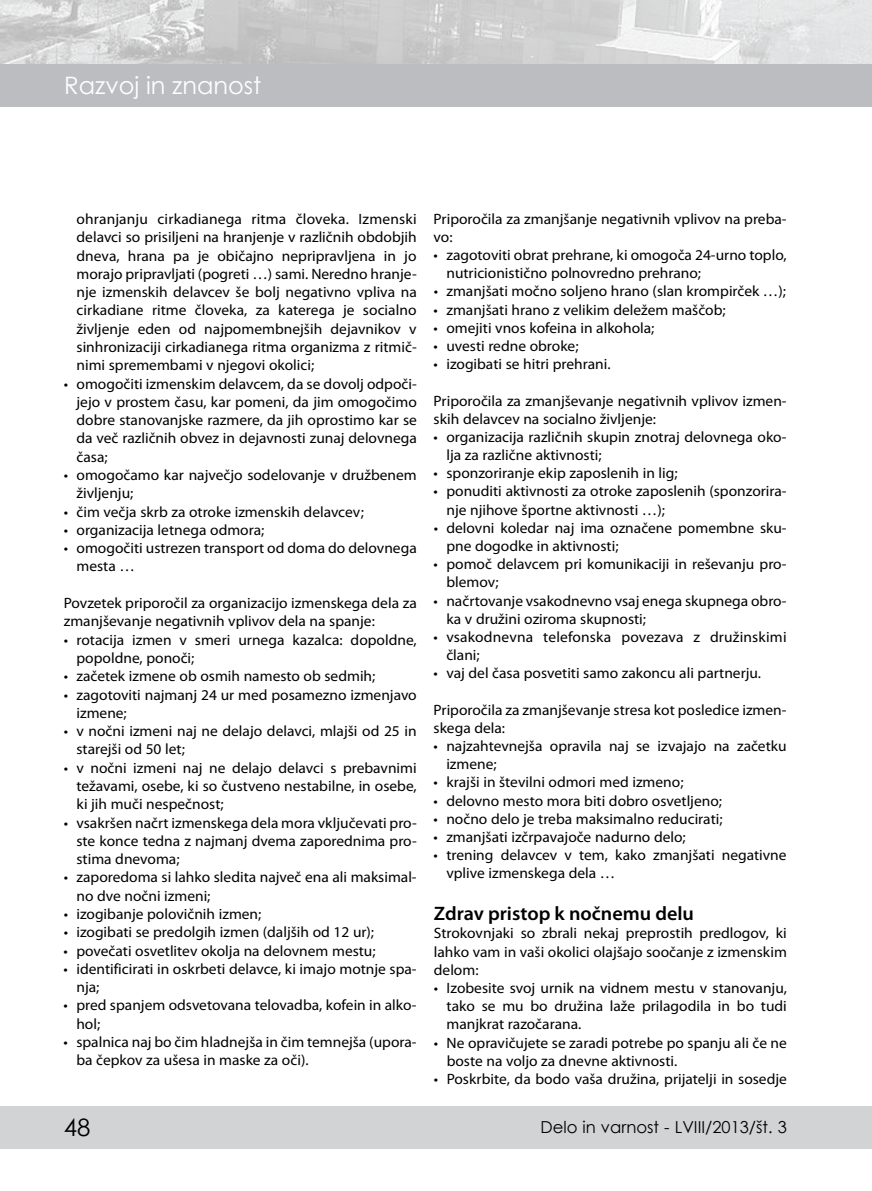
<style>
.page{position:relative;width:872px;height:1191px;background:#fff}
.page>*{position:absolute;margin:0;border:0;box-sizing:border-box;transform-origin:0 0}
.t1{font:24px "Century Gothic";color:#fff}
.t2{font:24px "Century Gothic";color:#000}
.t3{font:600 19.5px "Myriad Pro";color:#000}
.t4{font:16.5px "Century Gothic";color:#000}
.t5{font:15px/18.3px "Myriad Pro";color:#000}
</style>
<div class="page">
<div style="left:0;top:1106px;width:872px;height:42px;background:#d1d3d4"></div>
<img style="left:0;top:0;width:872px;height:64px">
<div style="left:0;top:64px;width:872px;height:42px;background:#bcbdc0"></div>
<h1 class="t1" style="left:64px;top:69px;width:198px">Razvoj in znanost</h1>
<p class="t5" style="left:77px;top:209px;width:342px;text-align:justify">ohranjanju cirkadianega ritma človeka. Izmenski delavci so prisiljeni na hranjenje v različnih obdobjih dneva, hrana pa je običajno nepripravljena in jo morajo pripravljati (pogreti …) sami. Neredno hranje&shy;nje izmenskih delavcev še bolj negativno vpliva na cirkadiane ritme človeka, za katerega je socialno življenje eden od najpomembnejših dejavnikov v sinhronizaciji cirkadianega ritma organizma z ritmič&shy;nimi spremembami v njegovi okolici;</p>
<p class="t5" style="left:77px;top:374px;width:342px;text-align:justify;text-indent:-13px">• omogočiti izmenskim delavcem, da se dovolj odpoči&shy;jejo v prostem času, kar pomeni, da jim omogočimo dobre stanovanjske razmere, da jih oprostimo kar se da več različnih obvez in dejavnosti zunaj delovnega časa;</p>
<p class="t5" style="left:77px;top:465px;width:342px;text-indent:-13px">• omogočamo kar največjo sodelovanje v družbenem življenju;</p>
<p class="t5" style="left:64px;top:502px;width:301px">• čim večja skrb za otroke izmenskih delavcev;</p>
<p class="t5" style="left:64px;top:520px;width:202px">• organizacija letnega odmora;</p>
<p class="t5" style="left:77px;top:539px;width:342px;text-indent:-13px">• omogočiti ustrezen transport od doma do delovnega mesta …</p>
<p class="t5" style="left:64px;top:593px;width:354px">Povzetek priporočil za organizacijo izmenskega dela za zmanjševanje negativnih vplivov dela na spanje:</p>
<p class="t5" style="left:77px;top:630px;width:342px;text-indent:-13px">• rotacija izmen v smeri urnega kazalca: dopoldne, popoldne, ponoči;</p>
<p class="t5" style="left:64px;top:667px;width:313px">• začetek izmene ob osmih namesto ob sedmih;</p>
<p class="t5" style="left:76px;top:685px;width:342px;text-indent:-13px">• zagotoviti najmanj 24 ur med posamezno izmenjavo izmene;</p>
<p class="t5" style="left:76px;top:721px;width:342px;text-indent:-13px">• v nočni izmeni naj ne delajo delavci, mlajši od 25 in starejši od 50 let;</p>
<p class="t5" style="left:76px;top:758px;width:342px;text-align:justify;text-indent:-13px">• v nočni izmeni naj ne delajo delavci s prebavnimi težavami, osebe, ki so čustveno nestabilne, in osebe, ki jih muči nespečnost;</p>
<p class="t5" style="left:76px;top:813px;width:342px;text-align:justify;text-indent:-13px">• vsakršen načrt izmenskega dela mora vključevati pro&shy;ste konce tedna z najmanj dvema zaporednima pro&shy;stima dnevoma;</p>
<p class="t5" style="left:76px;top:868px;width:342px;text-indent:-13px">• zaporedoma si lahko sledita največ ena ali maksimal&shy;no dve nočni izmeni;</p>
<p class="t5" style="left:64px;top:904px;width:199px">• izogibanje polovičnih izmen;</p>
<p class="t5" style="left:64px;top:923px;width:312px">• izogibati se predolgih izmen (daljših od 12 ur);</p>
<p class="t5" style="left:64px;top:941px;width:313px">• povečati osvetlitev okolja na delovnem mestu;</p>
<p class="t5" style="left:76px;top:959px;width:342px;text-indent:-13px">• identificirati in oskrbeti delavce, ki imajo motnje spa&shy;nja;</p>
<p class="t5" style="left:76px;top:996px;width:342px;text-indent:-13px">• pred spanjem odsvetovana telovadba, kofein in alko&shy;hol;</p>
<p class="t5" style="left:76px;top:1032px;width:342px;text-indent:-13px">• spalnica naj bo čim hladnejša in čim temnejša (upora&shy;ba čepkov za ušesa in maske za oči).</p>
<p class="t5" style="left:433px;top:209px;width:354px">Priporočila za zmanjšanje negativnih vplivov na preba&shy;vo:</p>
<p class="t5" style="left:446px;top:246px;width:342px;text-indent:-13px">• zagotoviti obrat prehrane, ki omogoča 24-urno toplo, nutricionistično polnovredno prehrano;</p>
<p class="t5" style="left:434px;top:282px;width:354px">• zmanjšati močno soljeno hrano (slan krompirček …);</p>
<p class="t5" style="left:433px;top:300px;width:293px">• zmanjšati hrano z velikim deležem maščob;</p>
<p class="t5" style="left:433px;top:318px;width:222px">• omejiti vnos kofeina in alkohola;</p>
<p class="t5" style="left:433px;top:336px;width:146px">• uvesti redne obroke;</p>
<p class="t5" style="left:433px;top:355px;width:178px">• izogibati se hitri prehrani.</p>
<p class="t5" style="left:433px;top:391px;width:354px">Priporočila za zmanjševanje negativnih vplivov izmen&shy;skih delavcev na socialno življenje:</p>
<p class="t5" style="left:446px;top:427px;width:342px;text-indent:-13px">• organizacija različnih skupin znotraj delovnega oko&shy;lja za različne aktivnosti;</p>
<p class="t5" style="left:433px;top:464px;width:245px">• sponzoriranje ekip zaposlenih in lig;</p>
<p class="t5" style="left:446px;top:482px;width:342px;text-indent:-13px">• ponuditi aktivnosti za otroke zaposlenih (sponzorira&shy;nje njihove športne aktivnosti …);</p>
<p class="t5" style="left:446px;top:518px;width:342px;text-indent:-13px">• delovni koledar naj ima označene pomembne sku&shy;pne dogodke in aktivnosti;</p>
<p class="t5" style="left:446px;top:555px;width:342px;text-indent:-13px">• pomoč delavcem pri komunikaciji in reševanju pro&shy;blemov;</p>
<p class="t5" style="left:446px;top:591px;width:342px;text-indent:-13px">• načrtovanje vsakodnevno vsaj enega skupnega obro&shy;ka v družini oziroma skupnosti;</p>
<p class="t5" style="left:446px;top:627px;width:342px;text-indent:-13px">• vsakodnevna telefonska povezava z družinskimi člani;</p>
<p class="t5" style="left:433px;top:664px;width:329px">• vaj del časa posvetiti samo zakoncu ali partnerju.</p>
<p class="t5" style="left:433px;top:700px;width:354px">Priporočila za zmanjševanje stresa kot posledice izmen&shy;skega dela:</p>
<p class="t5" style="left:446px;top:736px;width:342px;text-indent:-13px">• najzahtevnejša opravila naj se izvajajo na začetku izmene;</p>
<p class="t5" style="left:433px;top:773px;width:251px">• krajši in številni odmori med izmeno;</p>
<p class="t5" style="left:433px;top:791px;width:290px">• delovno mesto mora biti dobro osvetljeno;</p>
<p class="t5" style="left:433px;top:809px;width:290px">• nočno delo je treba maksimalno reducirati;</p>
<p class="t5" style="left:433px;top:827px;width:254px">• zmanjšati izčrpavajoče nadurno delo;</p>
<p class="t5" style="left:446px;top:846px;width:342px;text-indent:-13px">• trening delavcev v tem, kako zmanjšati negativne vplive izmenskega dela …</p>
<h2 class="t3" style="left:434px;top:901px;width:262px">Zdrav pristop k nočnemu delu</h2>
<p class="t5" style="left:434px;top:924px;width:354px;text-align:justify">Strokovnjaki so zbrali nekaj preprostih predlogov, ki lahko vam in vaši okolici olajšajo soočanje z izmenskim delom:</p>
<p class="t5" style="left:446px;top:978px;width:342px;text-align:justify;text-indent:-13px">• Izobesite svoj urnik na vidnem mestu v stanovanju, tako se mu bo družina laže prilagodila in bo tudi manjkrat razočarana.</p>
<p class="t5" style="left:446px;top:1033px;width:342px;text-indent:-13px">• Ne opravičujete se zaradi potrebe po spanju ali če ne boste na voljo za dnevne aktivnosti.</p>
<p class="t5" style="left:434px;top:1069px;width:354px">• Poskrbite, da bodo vaša družina, prijatelji in sosedje</p>
<h1 class="t2" style="left:64px;top:1110px;width:28px">48</h1>
<p class="t4" style="left:540px;top:1115px;width:248px">Delo in varnost - LVIII/2013/št. 3</p>
</div>
